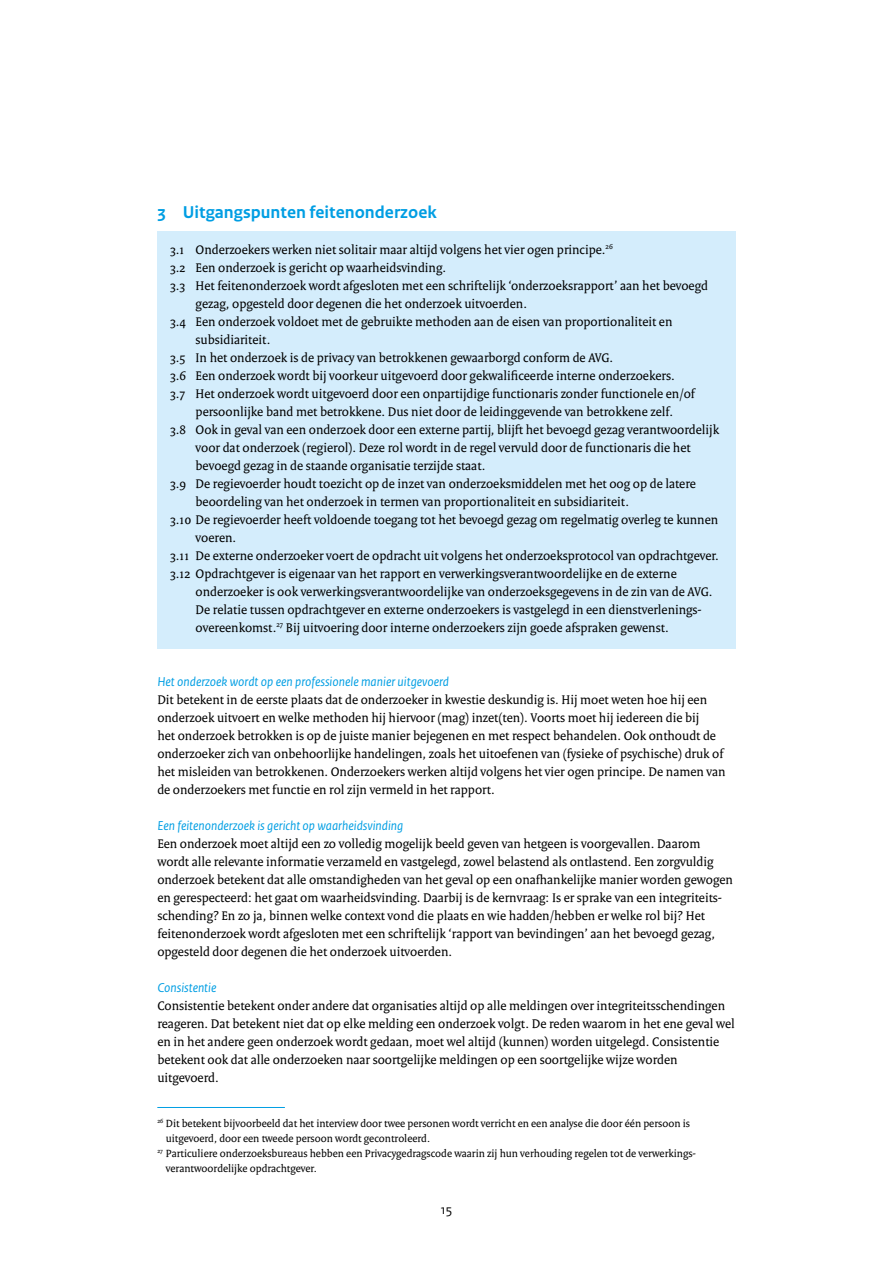
<style>
.page{position:relative;width:893px;height:1263px;background:#fff}
.page>*{position:absolute;margin:0;border:0;box-sizing:border-box;transform-origin:0 0}
._05_RO_Alineakop_Sans{font:700 18px "Rijksoverheid Sans Text";color:#009ee3}
.INFO_body{font:13.5px/18px "Rijksoverheid Serif";color:#000}
._10_RO_Broodtekst_Serif{font:13.5px/18px "Rijksoverheid Serif";color:#000}
._06_RO_Subalineakop_Sans{font:italic 13.5px "Rijksoverheid Sans Text";color:#009ee3}
.t1{font:13.5px "Rijksoverheid Sans Text";color:#000}
._14_RO_Voetnoot{font:11.25px/15px "Rijksoverheid Serif";color:#000}
</style>
<div class="page">
<div style="left:157px;top:231px;width:579px;height:39px;background:#d4edfc"></div>
<div style="left:157px;top:267px;width:579px;height:57px;background:#d4edfc"></div>
<div style="left:157px;top:303px;width:579px;height:57px;background:#d4edfc"></div>
<div style="left:157px;top:357px;width:579px;height:39px;background:#d4edfc"></div>
<div style="left:157px;top:375px;width:579px;height:57px;background:#d4edfc"></div>
<div style="left:157px;top:411px;width:579px;height:75px;background:#d4edfc"></div>
<div style="left:157px;top:465px;width:579px;height:57px;background:#d4edfc"></div>
<div style="left:157px;top:501px;width:579px;height:57px;background:#d4edfc"></div>
<div style="left:157px;top:555px;width:579px;height:93px;background:#d4edfc"></div>
<hr style="left:157px;top:1107px;width:128px;height:1px;background:#009ee3">
<h2 class="_05_RO_Alineakop_Sans" style="left:157px;top:202px;width:281px">3 Uitgangspunten feitenonderzoek</h2>
<p class="INFO_body" style="left:170px;top:240px;width:444px">3.1 Onderzoekers werken niet solitair maar altijd volgens het vier ogen principe.<sup>26</sup></p>
<p class="INFO_body" style="left:170px;top:258px;width:278px">3.2 Een onderzoek is gericht op waarheidsvinding.</p>
<p class="INFO_body" style="left:196px;top:276px;width:514px;text-indent:-26px">3.3 Het feitenonderzoek wordt afgesloten met een schriftelijk ‘onderzoeksrapport’ aan het bevoegd gezag, opgesteld door degenen die het onderzoek uitvoerden.</p>
<p class="INFO_body" style="left:196px;top:312px;width:478px;text-indent:-26px">3.4 Een onderzoek voldoet met de gebruikte methoden aan de eisen van proportionaliteit en subsidiariteit.</p>
<p class="INFO_body" style="left:170px;top:348px;width:445px">3.5 In het onderzoek is de privacy van betrokkenen gewaarborgd conform de AVG.</p>
<p class="INFO_body" style="left:170px;top:366px;width:506px">3.6 Een onderzoek wordt bij voorkeur uitgevoerd door gekwalificeerde interne onderzoekers.</p>
<p class="INFO_body" style="left:170px;top:384px;width:526px;text-align:center">3.7 Het onderzoek wordt uitgevoerd door een onpartijdige functionaris zonder functionele en/of persoonlijke band met betrokkene. Dus niet door de leidinggevende van betrokkene zelf.</p>
<p class="INFO_body" style="left:196px;top:420px;width:525px;text-indent:-26px">3.8 Ook in geval van een onderzoek door een externe partij, blijft het bevoegd gezag verantwoordelijk voor dat onderzoek (regierol). Deze rol wordt in de regel vervuld door de functionaris die het bevoegd gezag in de staande organisatie terzijde staat.</p>
<p class="INFO_body" style="left:196px;top:474px;width:502px;text-indent:-26px">3.9 De regievoerder houdt toezicht op de inzet van onderzoeksmiddelen met het oog op de latere beoordeling van het onderzoek in termen van proportionaliteit en subsidiariteit.</p>
<p class="INFO_body" style="left:196px;top:510px;width:524px;text-indent:-26px">3.10 De regievoerder heeft voldoende toegang tot het bevoegd gezag om regelmatig overleg te kunnen voeren.</p>
<p class="INFO_body" style="left:170px;top:546px;width:550px">3.11 De externe onderzoeker voert de opdracht uit volgens het onderzoeksprotocol van opdrachtgever.</p>
<p class="INFO_body" style="left:196px;top:564px;width:518px;text-indent:-26px">3.12 Opdrachtgever is eigenaar van het rapport en verwerkingsverantwoordelijke en de externe onderzoeker is ook verwerkingsverantwoordelijke van onderzoeksgegevens in de zin van de AVG.<br>De relatie tussen opdrachtgever en externe onderzoekers is vastgelegd in een dienstverlenings&shy;overeenkomst.<sup>27</sup> Bij uitvoering door interne onderzoekers zijn goede afspraken gewenst.</p>
<p class="_06_RO_Subalineakop_Sans" style="left:157px;top:674px;width:293px">Het onderzoek wordt op een professionele manier uitgevoerd</p>
<p class="_10_RO_Broodtekst_Serif" style="left:157px;top:690px;width:570px">Dit betekent in de eerste plaats dat de onderzoeker in kwestie deskundig is. Hij moet weten hoe hij een onderzoek uitvoert en welke methoden hij hiervoor (mag) inzet(ten). Voorts moet hij iedereen die bij<br>het onderzoek betrokken is op de juiste manier bejegenen en met respect behandelen. Ook onthoudt de onderzoeker zich van onbehoorlijke handelingen, zoals het uitoefenen van (fysieke of psychische) druk of het misleiden van betrokkenen. Onderzoekers werken altijd volgens het vier ogen principe. De namen van de onderzoekers met functie en rol zijn vermeld in het rapport.</p>
<p class="_06_RO_Subalineakop_Sans" style="left:157px;top:818px;width:248px">Een feitenonderzoek is gericht op waarheidsvinding</p>
<p class="_10_RO_Broodtekst_Serif" style="left:157px;top:834px;width:577px">Een onderzoek moet altijd een zo volledig mogelijk beeld geven van hetgeen is voorgevallen. Daarom wordt alle relevante informatie verzameld en vastgelegd, zowel belastend als ontlastend. Een zorgvuldig onderzoek betekent dat alle omstandigheden van het geval op een onafhankelijke manier worden gewogen en gerespecteerd: het gaat om waarheidsvinding. Daarbij is de kernvraag: Is er sprake van een integriteits&shy;schending? En zo ja, binnen welke context vond die plaats en wie hadden/hebben er welke rol bij? Het feitenonderzoek wordt afgesloten met een schriftelijk ‘rapport van bevindingen’ aan het bevoegd gezag, opgesteld door degenen die het onderzoek uitvoerden.</p>
<p class="_06_RO_Subalineakop_Sans" style="left:157px;top:980px;width:61px">Consistentie</p>
<p class="_10_RO_Broodtekst_Serif" style="left:157px;top:996px;width:579px">Consistentie betekent onder andere dat organisaties altijd op alle meldingen over integriteitsschendingen reageren. Dat betekent niet dat op elke melding een onderzoek volgt. De reden waarom in het ene geval wel en in het andere geen onderzoek wordt gedaan, moet wel altijd (kunnen) worden uitgelegd. Consistentie betekent ook dat alle onderzoeken naar soortgelijke meldingen op een soortgelijke wijze worden uitgevoerd.</p>
<p class="_14_RO_Voetnoot" style="left:166px;top:1116px;width:526px;text-indent:-9px"><sup>26</sup> Dit betekent bijvoorbeeld dat het interview door twee personen wordt verricht en een analyse die door één persoon is uitgevoerd, door een tweede persoon wordt gecontroleerd.</p>
<p class="_14_RO_Voetnoot" style="left:166px;top:1146px;width:531px;text-indent:-9px"><sup>27</sup> Particuliere onderzoeksbureaus hebben een Privacygedragscode waarin zij hun verhouding regelen tot de verwerkings&shy;verantwoordelijke opdrachtgever.</p>
<p class="t1" style="left:441px;top:1202px;width:13px">15</p>
</div>
